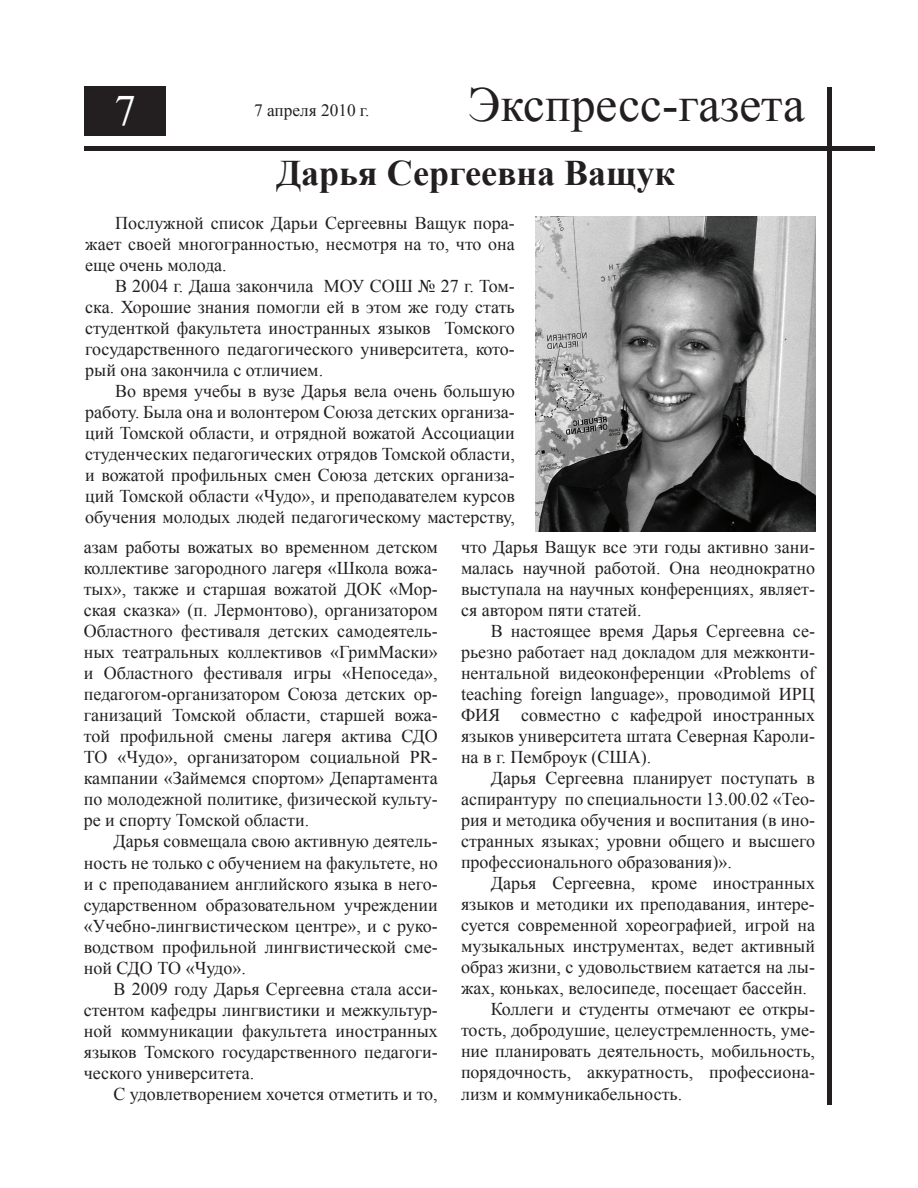
<style>
.page{position:relative;width:918px;height:1188px;background:#fff}
.page>*{position:absolute;margin:0;border:0;box-sizing:border-box;transform-origin:0 0}
.t1{font:49.05px "Times New Roman";color:#231f20}
.t2{font:43.2px "Times New Roman";color:#fff}
.t3{font:700 36px "Times New Roman";color:#231f20}
.t4{font:18px/21px "Times New Roman";color:#231f20;text-align:justify}
.t5{font:17.25px "Times New Roman";color:#231f20}
</style>
<div class="page">
<hr style="left:84px;top:147px;width:790px;height:4px;background:#231f20">
<hr style="left:828px;top:87px;width:4px;height:1018px;background:#231f20">
<div style="left:84px;top:87px;width:82px;height:49px;background:#231f20"></div>
<img style="left:535px;top:216px;width:280px;height:315px">
<h1 class="t1" style="left:468px;top:71px;width:338px">Экспресс-газета</h1>
<h3 class="t3" style="left:276px;top:148px;width:400px">Дарья Сергеевна Ващук</h3>
<p class="t4" style="left:85px;top:212px;width:431px;text-indent:30px">Послужной список Дарьи Сергеевны Ващук пора&shy;жает своей многогранностью, несмотря на то, что она еще очень молода.</p>
<p class="t4" style="left:85px;top:275px;width:431px;text-indent:30px">В 2004 г. Даша закончила МОУ СОШ № 27 г. Том&shy;ска. Хорошие знания помогли ей в этом же году стать студенткой факультета иностранных языков Томского государственного педагогического университета, кото&shy;рый она закончила с отличием.</p>
<p class="t4" style="left:85px;top:380px;width:431px;text-indent:30px">Во время учебы в вузе Дарья вела очень большую работу. Была она и волонтером Союза детских организа&shy;ций Томской области, и отрядной вожатой Ассоциации студенческих педагогических отрядов Томской области, и вожатой профильных смен Союза детских организа&shy;ций Томской области «Чудо», и преподавателем курсов обучения молодых людей педагогическому мастерству,</p>
<p class="t4" style="left:84px;top:537px;width:356px">азам работы вожатых во временном детском коллективе загородного лагеря «Школа вожа&shy;тых», также и старшая вожатой ДОК «Мор&shy;ская сказка» (п. Лермонтово), организатором Областного фестиваля детских самодеятель&shy;ных театральных коллективов «ГримМаски» и Областного фестиваля игры «Непоседа», педагогом-организатором Союза детских ор&shy;ганизаций Томской области, старшей вожа&shy;той профильной смены лагеря актива СДО ТО «Чудо», организатором социальной PR&shy;кампании «Займемся спортом» Департамента по молодежной политике, физической культу&shy;ре и спорту Томской области.</p>
<p class="t4" style="left:84px;top:831px;width:356px;text-indent:30px">Дарья совмещала свою активную деятель&shy;ность не только с обучением на факультете, но и с преподаванием английского языка в него&shy;сударственном образовательном учреждении «Учебно-лингвистическом центре», и с руко&shy;водством профильной лингвистической сме&shy;ной СДО ТО «Чудо».</p>
<p class="t4" style="left:84px;top:978px;width:356px;text-indent:30px">В 2009 году Дарья Сергеевна стала асси&shy;стентом кафедры лингвистики и межкультур&shy;ной коммуникации факультета иностранных языков Томского государственного педагоги&shy;ческого университета.</p>
<p class="t4" style="left:114px;top:1083px;width:326px">С удовлетворением хочется отметить и то,</p>
<h2 class="t2" style="left:115px;top:81px;width:23px">7</h2>
<p class="t5" style="left:254px;top:98px;width:117px">7 апреля 2010 г.</p>
<p class="t4" style="left:461px;top:537px;width:355px">что Дарья Ващук все эти годы активно зани&shy;малась научной работой. Она неоднократно выступала на научных конференциях, являет&shy;ся автором пяти статей.</p>
<p class="t4" style="left:461px;top:621px;width:356px;text-indent:30px">В настоящее время Дарья Сергеевна се&shy;рьезно работает над докладом для межконти&shy;нентальной видеоконференции «Problems of teaching foreign language», проводимой ИРЦ ФИЯ совместно с кафедрой иностранных языков университета штата Северная Кароли&shy;на в г. Пемброук (США).</p>
<p class="t4" style="left:461px;top:768px;width:356px;text-indent:30px">Дарья Сергеевна планирует поступать в аспирантуру по специальности 13.00.02 «Тео&shy;рия и методика обучения и воспитания (в ино&shy;странных языках; уровни общего и высшего профессионального образования)».</p>
<p class="t4" style="left:491px;top:873px;width:326px">Дарья Сергеевна, кроме иностранных</p>
<p class="t4" style="left:461px;top:894px;width:355px">языков и методики их преподавания, интере-</p>
<p class="t4" style="left:461px;top:915px;width:356px">суется современной хореографией, игрой на</p>
<p class="t4" style="left:461px;top:936px;width:355px">музыкальных инструментах, ведет активный</p>
<p class="t4" style="left:461px;top:957px;width:356px">образ жизни, с удовольствием катается на лы-</p>
<p class="t4" style="left:461px;top:978px;width:348px">жах, коньках, велосипеде, посещает бассейн.</p>
<p class="t4" style="left:491px;top:999px;width:326px">Коллеги и студенты отмечают ее откры-</p>
<p class="t4" style="left:461px;top:1020px;width:356px">тость, добродушие, целеустремленность, уме-</p>
<p class="t4" style="left:461px;top:1041px;width:356px">ние планировать деятельность, мобильность,</p>
<p class="t4" style="left:461px;top:1062px;width:355px">порядочность, аккуратность, профессиона-</p>
<p class="t4" style="left:461px;top:1084px;width:223px">лизм и коммуникабельность.</p>
</div>
